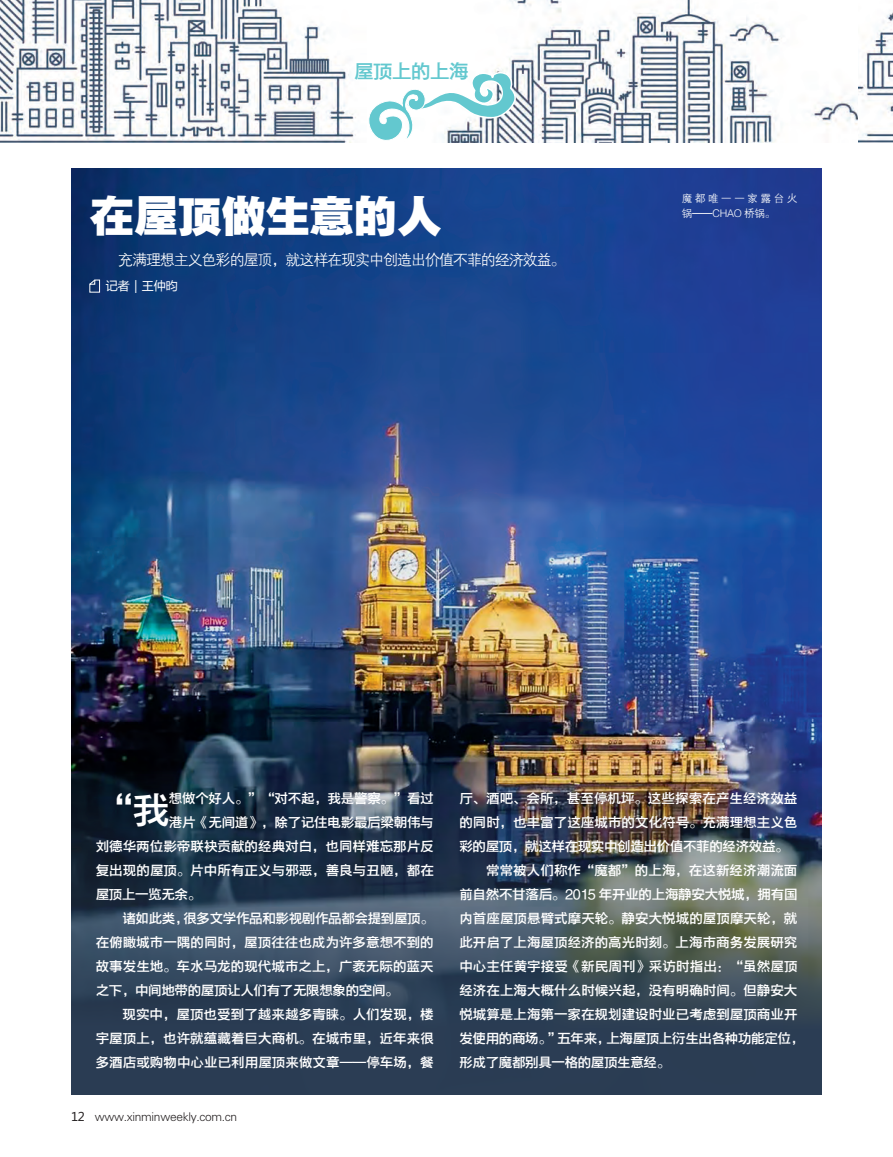
<style>
.page{position:relative;width:893px;height:1157px;background:#fff}
.page>*{position:absolute;margin:0;border:0;box-sizing:border-box;transform-origin:0 0}
.t1{font:45px "FZYDTHJW GB1 0";letter-spacing:-.025em;color:#fff}
.t2{font:37.5px "FZYDZHJW GB1 0";color:#fff}
.t3{font:19.5px "FZYDZHJW GB1 0";letter-spacing:-.025em;color:#63c8cf}
.t4{font:15px "FZZDXJW GB1 0";letter-spacing:-.07em;color:#fff}
.t5{font:13.5px "FZYDZHJW GB1 0";letter-spacing:.005em;color:#fff}
.t6{font:13.5px "FZYDZHJW GB1 0";letter-spacing:-.025em;color:#fff}
.t7{font:13.5px "FZYDZHJW GB1 0";letter-spacing:-.02em;color:#fff}
.t8{font:13.5px "FZYDZHJW GB1 0";letter-spacing:-.015em;color:#fff}
.t9{font:12px "FZXH1 JW GB1 0";letter-spacing:-.025em;color:#231f20}
.t10{font:12px "Microsoft Ya Hei";color:#fff}
.t11{font:10.5px/15px "FZZDXJW GB1 0";letter-spacing:.255em;color:#fff}
.s1{font-family:"Microsoft Ya Hei"}
</style>
<div class="page">
<img style="left:0;top:0;width:350px;height:142px">
<img style="left:509px;top:0;width:350px;height:142px">
<img style="left:859px;top:12px;width:34px;height:130px">
<svg style="left:350px;top:30px;width:166px;height:113px"></svg>
<img style="left:71px;top:168px;width:751px;height:926px">
<svg style="left:89px;top:279px;width:11px;height:13px"></svg>
<h3 class="t3" style="left:354px;top:60px;width:116px">屋顶上的上海</h3>
<p class="t1" style="left:90px;top:191px;width:354px">在屋顶做生意的人</p>
<p class="t4" style="left:90px;top:251px;width:477px">　　充满理想主义色彩的屋顶，就这样在现实中创造出价值不菲的经济效益。</p>
<p class="t10" style="left:106px;top:277px;width:73px">记者｜王仲昀</p>
<p class="t11" style="left:682px;top:191px;width:117px">魔都唯一一家露台火锅——CHAO 桥锅。</p>
<p class="t2" style="left:96px;top:789px;width:76px">“我</p>
<p class="t8" style="left:169px;top:790px;width:266px">想做个好人。”“对不起，我是警察。”看过</p>
<p class="t7" style="left:169px;top:814px;width:266px">港片《无间道》，除了记住电影最后梁朝伟与</p>
<p class="t5" style="left:96px;top:838px;width:340px">刘德华两位影帝联袂贡献的经典对白，也同样难忘那片反</p>
<p class="t5" style="left:96px;top:862px;width:340px">复出现的屋顶。片中所有正义与邪恶，善良与丑陋，都在</p>
<p class="t6" style="left:96px;top:886px;width:107px">屋顶上一览无余。</p>
<p class="t6" style="left:122px;top:910px;width:313px">诸如此类，很多文学作品和影视剧作品都会提到屋顶。</p>
<p class="t5" style="left:96px;top:934px;width:340px">在俯瞰城市一隅的同时，屋顶往往也成为许多意想不到的</p>
<p class="t5" style="left:96px;top:958px;width:340px">故事发生地。车水马龙的现代城市之上，广袤无际的蓝天</p>
<p class="t6" style="left:96px;top:982px;width:305px">之下，中间地带的屋顶让人们有了无限想象的空间。</p>
<p class="t5" style="left:122px;top:1006px;width:313px">现实中，屋顶也受到了越来越多青睐。人们发现，楼</p>
<p class="t5" style="left:96px;top:1030px;width:340px">宇屋顶上，也许就蕴藏着巨大商机。在城市里，近年来很</p>
<p class="t5" style="left:96px;top:1054px;width:340px">多酒店或购物中心业已利用屋顶来做文章——停车场，餐</p>
<p class="t9" style="left:71px;top:1109px;width:168px"><span class="s1">12</span> www.xinminweekly.com.cn</p>
<p class="t5" style="left:459px;top:790px;width:340px">厅、酒吧、会所，甚至停机坪。这些探索在产生经济效益</p>
<p class="t5" style="left:459px;top:814px;width:340px">的同时，也丰富了这座城市的文化符号。充满理想主义色</p>
<p class="t6" style="left:459px;top:838px;width:331px">彩的屋顶，就这样在现实中创造出价值不菲的经济效益。</p>
<p class="t5" style="left:486px;top:862px;width:313px">常常被人们称作“魔都”的上海，在这新经济潮流面</p>
<p class="t7" style="left:459px;top:886px;width:340px">前自然不甘落后。2015 年开业的上海静安大悦城，拥有国</p>
<p class="t5" style="left:459px;top:910px;width:340px">内首座屋顶悬臂式摩天轮。静安大悦城的屋顶摩天轮，就</p>
<p class="t5" style="left:459px;top:934px;width:340px">此开启了上海屋顶经济的高光时刻。上海市商务发展研究</p>
<p class="t5" style="left:459px;top:958px;width:340px">中心主任黄宇接受《新民周刊》采访时指出：“虽然屋顶</p>
<p class="t5" style="left:459px;top:982px;width:340px">经济在上海大概什么时候兴起，没有明确时间。但静安大</p>
<p class="t5" style="left:459px;top:1006px;width:340px">悦城算是上海第一家在规划建设时业已考虑到屋顶商业开</p>
<p class="t6" style="left:459px;top:1030px;width:346px">发使用的商场。”五年来，上海屋顶上衍生出各种功能定位，</p>
<p class="t6" style="left:459px;top:1054px;width:212px">形成了魔都别具一格的屋顶生意经。</p>
</div>
